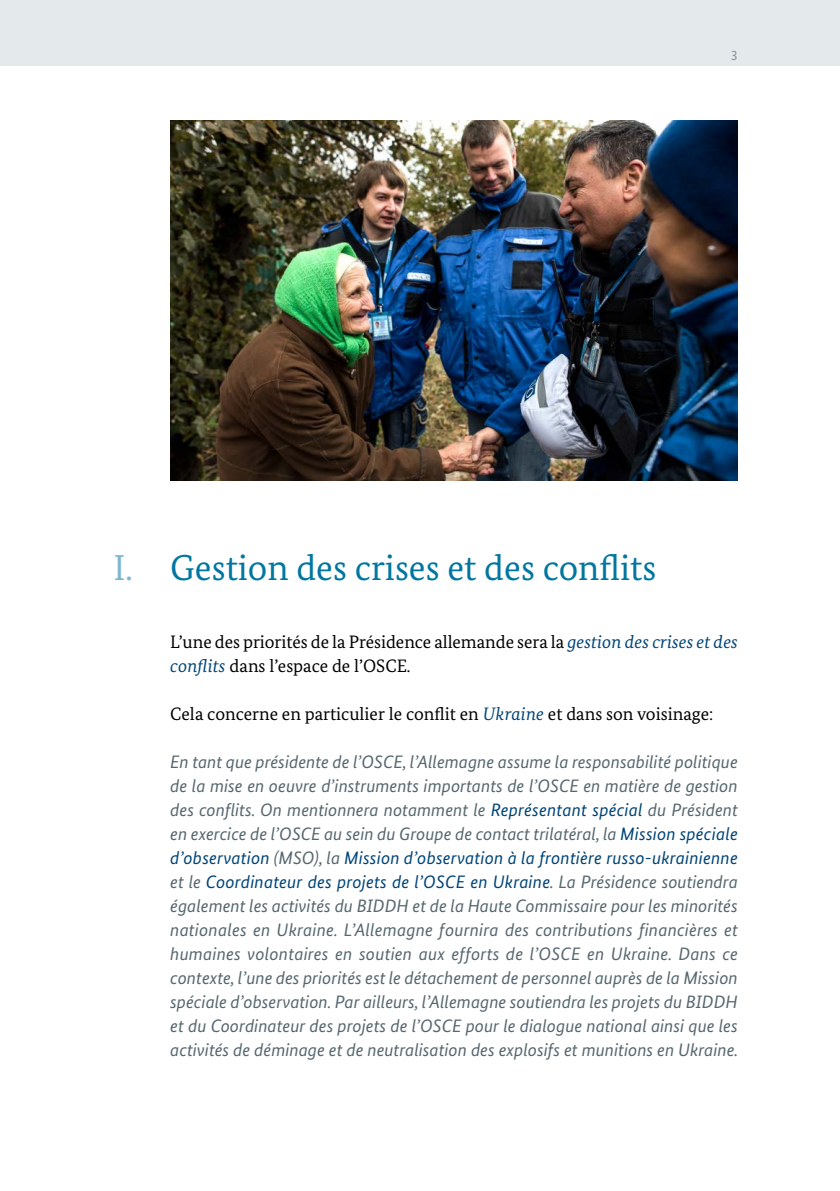
<style>
.page{position:relative;width:840px;height:1191px;background:#fff}
.page>*{position:absolute;margin:0;border:0;box-sizing:border-box;transform-origin:0 0}
.t1{font:36px "Bundes Serif";color:#0076a0}
.hervorgehoben{font:italic 18px/24px "Bundes Sans";color:#57676f;text-align:justify}
.Fließtext{font:18px/24px "Bundes Serif";color:#000}
.t2{font:14px "Bundes Sans";color:#88969e}
.s1{color:#7eb6d0}
.s2{font-style:italic;color:#004578}
.s3{color:#004578}
</style>
<div class="page">
<div style="left:0;top:0;width:839px;height:65px;background:#e4e9ec"></div>
<img style="left:170px;top:120px;width:567px;height:360px">
<p class="t2" style="left:730px;top:47px;width:8px">3</p>
<p class="t1" style="left:113px;top:546px;width:544px"><span class="s1">I.</span> Gestion des crises et des conflits</p>
<p class="Fließtext" style="left:170px;top:630px;width:568px">L’une des priorités de la Présidence allemande sera la <span class="s2">gestion des crises et des conflits</span> dans l’espace de l’OSCE.</p>
<p class="Fließtext" style="left:170px;top:702px;width:544px">Cela concerne en particulier le conflit en <span class="s2">Ukraine</span> et dans son voisinage:</p>
<p class="hervorgehoben" style="left:170px;top:750px;width:569px">En tant que présidente de l’OSCE, l’Allemagne assume la responsabilité politique de la mise en oeuvre d’instruments importants de l’OSCE en matière de gestion des conflits. On mentionnera notamment le <span class="s3">Représentant spécial</span> du Président en exercice de l’OSCE au sein du Groupe de contact trilatéral, la <span class="s3">Mission spéciale d’observation</span> (MSO), la <span class="s3">Mission d’observation à la frontière russo-ukrainienne </span>et le <span class="s3">Coordinateur des projets de l’OSCE en Ukraine</span>. La Présidence soutiendra également les activités du BIDDH et de la Haute Commissaire pour les minorités nationales en Ukraine. L’Allemagne fournira des contributions financières et humaines volontaires en soutien aux efforts de l’OSCE en Ukraine. Dans ce contexte, l’une des priorités est le détachement de personnel auprès de la Mission spéciale d’observation. Par ailleurs, l’Allemagne soutiendra les projets du BIDDH et du Coordinateur des projets de l’OSCE pour le dialogue national ainsi que les activités de déminage et de neutralisation des explosifs et munitions en Ukraine.</p>
</div>
